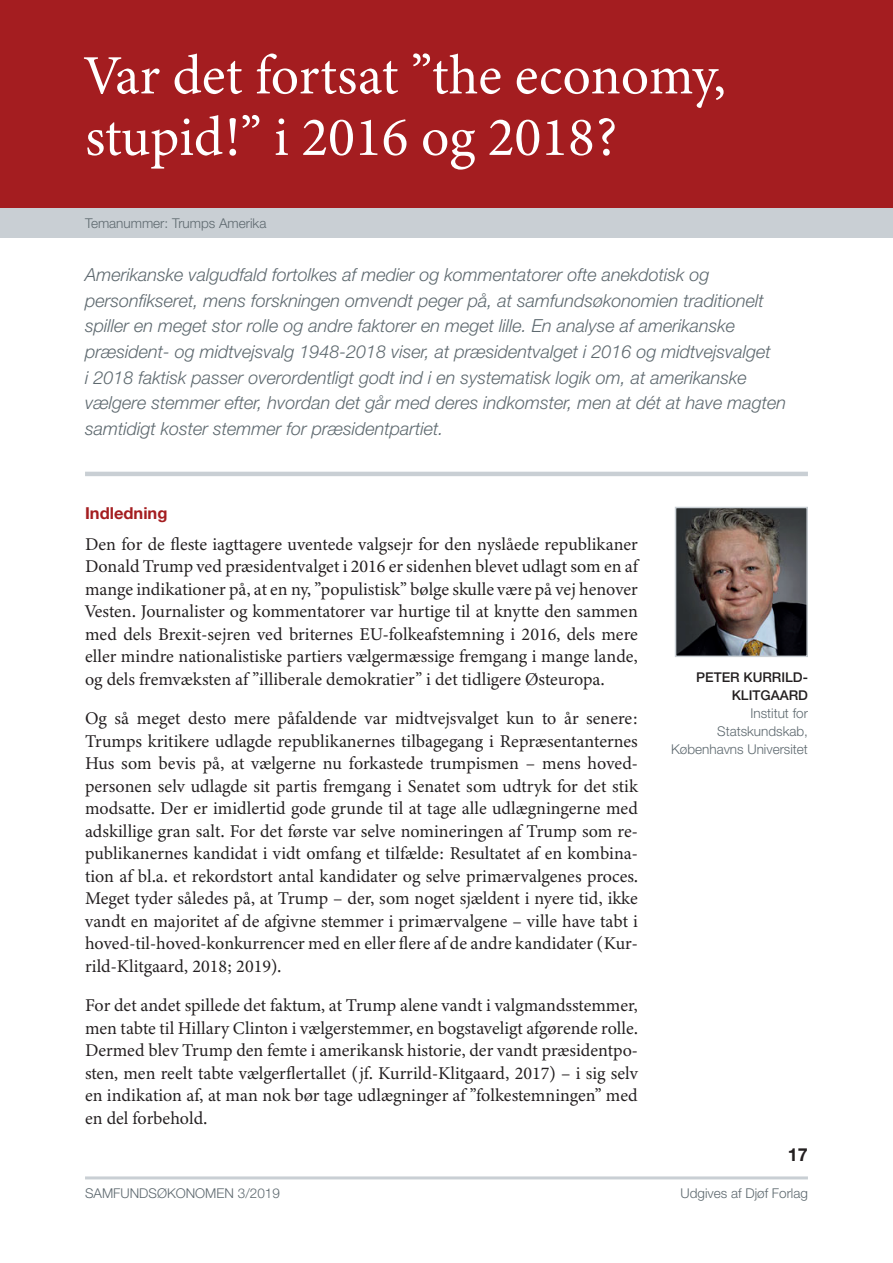
<style>
.page{position:relative;width:893px;height:1263px;background:#fff}
.page>*{position:absolute;margin:0;border:0;box-sizing:border-box;transform-origin:0 0}
.t1{font:55.5px/61.5px "Minion 3";color:#fff}
.t2{font:18px/22.5px "Minion 3";color:#231f20;text-align:justify}
.t3{font:italic 300 18px/25.5px "Helvetica Neue LT Std";color:#5e696f}
.t4{font:700 18px "Helvetica Neue LT Std";color:#231f20}
.t5{font:700 16.5px "Helvetica Neue LT Std";color:#a41d20}
.t6{font:300 13.5px/18px "Helvetica Neue LT Std";color:#5e696f;text-align:right}
.t7{font:500 13.5px/18px "Helvetica Neue LT Std";color:#231f20;text-align:right}
</style>
<div class="page">
<div style="left:0;top:0;width:893px;height:213px;background:#a41d20"></div>
<div style="left:0;top:208px;width:893px;height:30px;background:#c9cfd4"></div>
<hr style="left:85px;top:1176px;width:723px;height:3px;background:#c9cfd4">
<img style="left:678px;top:510px;width:127px;height:144px">
<div style="left:675px;top:507px;width:133px;height:150px;border:2px solid #c9cfd4"></div>
<hr style="left:85px;top:472px;width:723px;height:4px;background:#c9cfd4">
<h1 class="t1" style="left:85px;top:44px;width:642px">Var det fortsat ”the economy, stupid!” i 2016 og 2018?</h1>
<p class="t6" style="left:85px;top:214px;width:183px">Temanummer: Trumps Amerika</p>
<p class="t3" style="left:85px;top:262px;width:703px">Amerikanske valgudfald fortolkes af medier og kommentatorer ofte anekdotisk og personfikseret, mens forskningen omvendt peger på, at samfundsøkonomien traditionelt spiller en meget stor rolle og andre faktorer en meget lille. En analyse af amerikanske præsident- og midtvejsvalg 1948-2018 viser, at præsidentvalget i 2016 og midtvejsvalget<br>i 2018 faktisk passer overordentligt godt ind i en systematisk logik om, at amerikanske vælgere stemmer efter, hvordan det går med deres indkomster, men at dét at have magten samtidigt koster stemmer for præsidentpartiet.</p>
<p class="t5" style="left:85px;top:502px;width:84px">Indledning</p>
<p class="t2" style="left:85px;top:532px;width:554px">Den for de fleste iagttagere uventede valgsejr for den nyslåede republikaner Donald Trump ved præsidentvalget i 2016 er sidenhen blevet udlagt som en af mange indikationer på, at en ny, ”populistisk” bølge skulle være på vej henover Vesten. Journalister og kommentatorer var hurtige til at knytte den sammen med dels Brexit-sejren ved briternes EU-folkeafstemning i 2016, dels mere eller mindre nationalistiske partiers vælgermæssige fremgang i mange lande, og dels fremvæksten af ”illiberale demokratier” i det tidligere Østeuropa.</p>
<p class="t2" style="left:85px;top:707px;width:554px">Og så meget desto mere påfaldende var midtvejsvalget kun to år senere:<br>Trumps kritikere udlagde republikanernes tilbagegang i Repræsentanternes Hus som bevis på, at vælgerne nu forkastede trumpismen – mens hoved&shy;personen selv udlagde sit partis fremgang i Senatet som udtryk for det stik modsatte. Der er imidlertid gode grunde til at tage alle udlægningerne med adskillige gran salt. For det første var selve nomineringen af Trump som re&shy;publikanernes kandidat i vidt omfang et tilfælde: Resultatet af en kombina&shy;tion af bl.a. et rekordstort antal kandidater og selve primærvalgenes proces.<br>Meget tyder således på, at Trump – der, som noget sjældent i nyere tid, ikke vandt en majoritet af de afgivne stemmer i primærvalgene – ville have tabt i hoved-til-hoved-konkurrencer med en eller flere af de andre kandidater (Kur&shy;rild-Klitgaard, 2018; 2019).</p>
<p class="t2" style="left:85px;top:994px;width:554px">For det andet spillede det faktum, at Trump alene vandt i valgmandsstemmer, men tabte til Hillary Clinton i vælgerstemmer, en bogstaveligt afgørende rolle.<br>Dermed blev Trump den femte i amerikansk historie, der vandt præsidentpo&shy;sten, men reelt tabte vælgerflertallet (jf. Kurrild-Klitgaard, 2017) – i sig selv en indikation af, at man nok bør tage udlægninger af ”folkestemningen” med en del forbehold.</p>
<p class="t7" style="left:696px;top:668px;width:113px">PETER KURRILD-<br>KLITGAARD</p>
<p class="t6" style="left:671px;top:704px;width:138px">Institut for<br>Statskundskab,<br>Københavns Universitet</p>
<p class="t4" style="left:788px;top:1143px;width:22px">17</p>
<p class="t6" style="left:85px;top:1184px;width:196px">SAMFUNDSØKONOMEN 3/2019</p>
<p class="t6" style="left:681px;top:1184px;width:129px">Udgives af Djøf Forlag</p>
</div>
